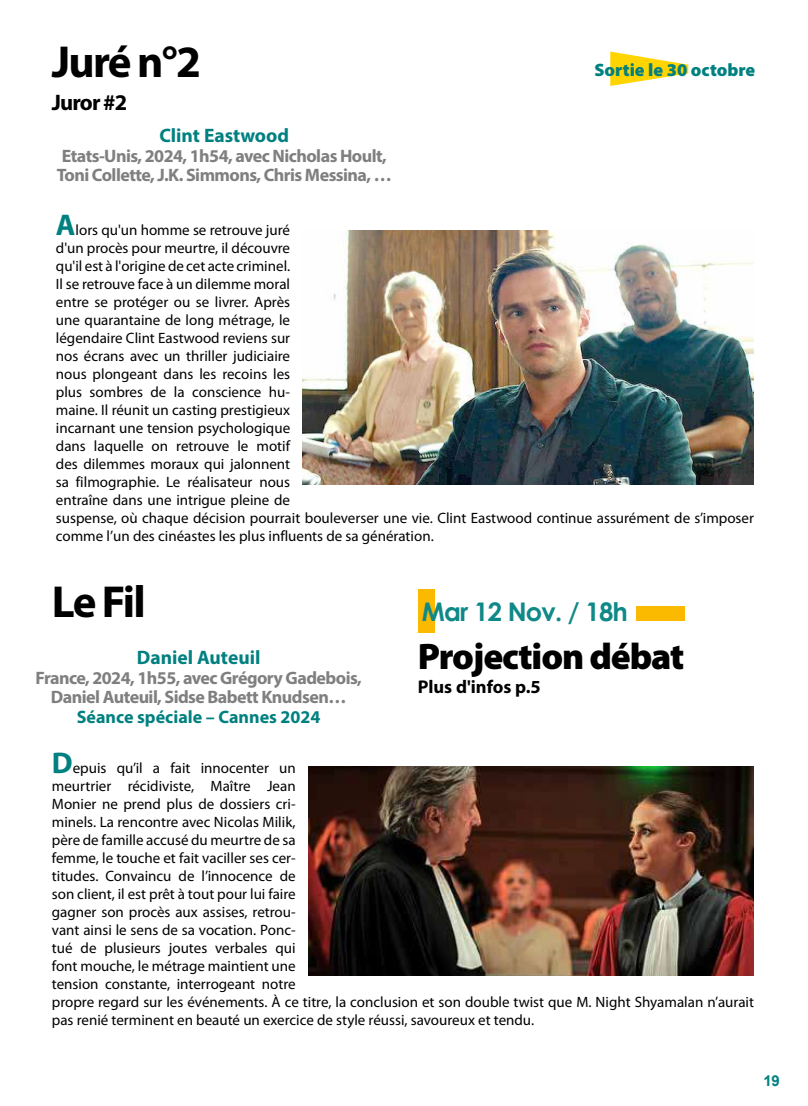
<style>
.page{position:relative;width:808px;height:1106px;background:#fff}
.page>*{position:absolute;margin:0;border:0;box-sizing:border-box;transform-origin:0 0}
.t1{font:700 45px "Myriad Pro";letter-spacing:-.045em;color:#000}
.t2{font:900 37.05px "Myriad Pro";letter-spacing:-.03em;color:#000}
.t3{font:700 25.65px "Century Gothic";letter-spacing:-.03em;color:#0f8888}
.t4{font:700 22.5px "Myriad Pro";letter-spacing:-.04em;color:#000}
.t5{font:700 19.5px "Myriad Pro";color:#008080}
.t6{font:700 18.45px "Myriad Pro";color:#000}
.t7{font:700 18px/19.5px "Myriad Pro";letter-spacing:-.03em;color:#7f7f7f}
.t8{font:700 18px "Myriad Pro";color:#008080}
.t9{font:900 18px "Myriad Pro";color:#008080}
.t10{font:15px/18px "Myriad Pro";color:#000}
.t11{font:700 15px "Arial";color:#008080}
.s1{font-weight:700;font-size:30px;color:#008080}
</style>
<div class="page">
<svg style="left:610px;top:52px;width:78px;height:34px"></svg>
<img style="left:303px;top:230px;width:451px;height:254px">
<img style="left:308px;top:766px;width:446px;height:209px">
<svg style="left:419px;top:589px;width:16px;height:43px"></svg>
<svg style="left:637px;top:606px;width:48px;height:15px"></svg>
<h1 class="t1" style="left:52px;top:32px;width:151px">Juré n°2</h1>
<h3 class="t4" style="left:52px;top:87px;width:77px">Juror #2</h3>
<h3 class="t5" style="left:159px;top:123px;width:131px">Clint Eastwood</h3>
<p class="t7" style="left:57px;top:145px;width:337px">Etats-Unis, 2024, 1h54, avec Nicholas Hoult,<br>Toni Collette, J.K. Simmons, Chris Messina, …</p>
<p class="t9" style="left:594px;top:59px;width:162px">Sortie le 30 octobre</p>
<p class="t10" style="left:56px;top:221px;width:699px"><span class="s1">A</span>lors qu'un homme se retrouve juré<br>d'un procès pour meurtre, il découvre<br>qu'il est à l'origine de cet acte criminel.<br>Il se retrouve face à un dilemme moral<br>entre se protéger ou se livrer. Après<br>une quarantaine de long métrage, le<br>légendaire Clint Eastwood reviens sur<br>nos écrans avec un thriller judiciaire<br>nous plongeant dans les recoins les<br>plus sombres de la conscience hu-<br>maine. Il réunit un casting prestigieux<br>incarnant une tension psychologique<br>dans laquelle on retrouve le motif<br>des dilemmes moraux qui jalonnent<br>sa filmographie. Le réalisateur nous<br>entraîne dans une intrigue pleine de<br>suspense, où chaque décision pourrait bouleverser une vie. Clint Eastwood continue assurément de s’imposer comme l’un des cinéastes les plus influents de sa génération.</p>
<h1 class="t1" style="left:52px;top:573px;width:95px">Le Fil</h1>
<h3 class="t5" style="left:137px;top:645px;width:125px">Daniel Auteuil</h3>
<p class="t7" style="left:35px;top:667px;width:328px;text-align:center">France, 2024, 1h55, avec Grégory Gadebois,<br>Daniel Auteuil, Sidse Babett Knudsen…</p>
<p class="t8" style="left:77px;top:705px;width:245px">Séance spéciale – Cannes 2024</p>
<h3 class="t3" style="left:422px;top:596px;width:208px">Mar 12 Nov. / 18h</h3>
<h2 class="t2" style="left:418px;top:635px;width:268px">Projection débat</h2>
<p class="t6" style="left:418px;top:674px;width:125px">Plus d'infos p.5</p>
<p class="t10" style="left:52px;top:759px;width:704px"><span class="s1">D</span>epuis qu’il a fait innocenter un<br>meurtrier récidiviste, Maître Jean<br>Monier ne prend plus de dossiers cri-<br>minels. La rencontre avec Nicolas Milik,<br>père de famille accusé du meurtre de sa<br>femme, le touche et fait vaciller ses cer-<br>titudes. Convaincu de l’innocence de<br>son client, il est prêt à tout pour lui faire<br>gagner son procès aux assises, retrou-<br>vant ainsi le sens de sa vocation. Ponc-<br>tué de plusieurs joutes verbales qui<br>font mouche, le métrage maintient une<br>tension constante, interrogeant notre<br>propre regard sur les événements. À ce titre, la conclusion et son double twist que M. Night Shyamalan n’aurait pas renié terminent en beauté un exercice de style réussi, savoureux et tendu.</p>
<p class="t11" style="left:764px;top:1071px;width:18px">19</p>
</div>
